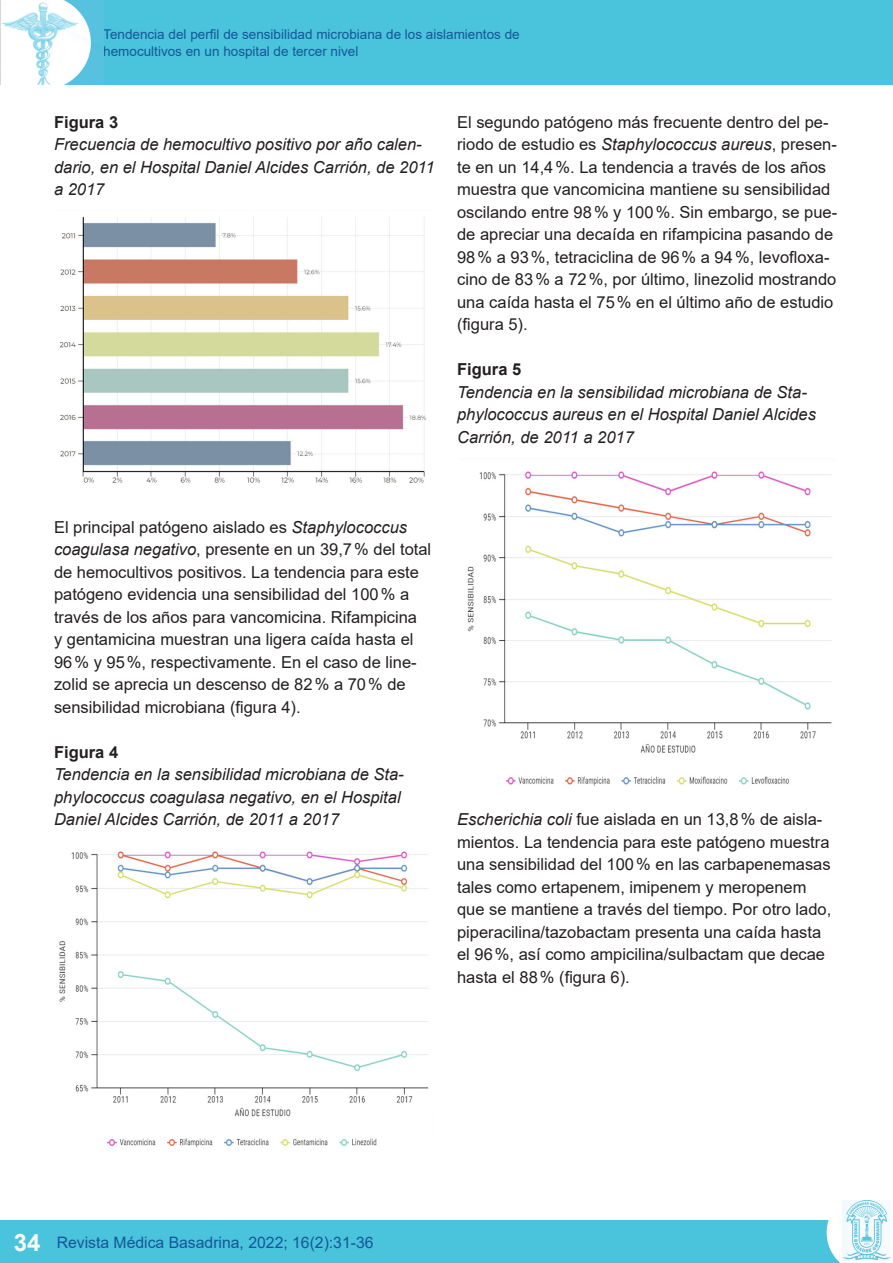
<style>
.page{position:relative;width:893px;height:1263px;background:#fff}
.page>*{position:absolute;margin:0;border:0;box-sizing:border-box;transform-origin:0 0}
.t1{font:700 24px "Arial";color:#f7f7f8}
.t2{font:16.5px/22.5px "Arial";color:#231f20}
.t3{font:italic 16.5px/22.5px "Arial";color:#231f20}
.t4{font:700 16.5px "Arial";color:#231f20}
.t5{font:15.75px "Arial";color:#165698}
.t6{font:13.5px/16.5px "Arial";color:#165698}
.s1{font-style:italic}
</style>
<div class="page">
<div style="left:0;top:0;width:892px;height:85px;background:#49c4dc"></div>
<img style="left:0;top:0;width:103px;height:85px">
<div style="left:0;top:1221px;width:893px;height:42px;background:#49c4dc"></div>
<svg style="left:827px;top:1200px;width:66px;height:63px"></svg>
<img style="left:843px;top:1200px;width:47px;height:60px">
<img style="left:59px;top:216px;width:367px;height:267px">
<img style="left:59px;top:851px;width:370px;height:297px">
<img style="left:467px;top:471px;width:365px;height:315px">
<p class="t6" style="left:103px;top:26px;width:418px">Tendencia del perfil de sensibilidad microbiana de los aislamientos de hemocultivos en un hospital de tercer nivel</p>
<p class="t4" style="left:54px;top:110px;width:66px">Figura 3</p>
<p class="t3" style="left:54px;top:133px;width:382px">Frecuencia de hemocultivo positivo por año calen&shy;dario, en el Hospital Daniel Alcides Carrión, de 2011 a 2017</p>
<p class="t2" style="left:457px;top:110px;width:382px">El segundo patógeno más frecuente dentro del pe&shy;riodo de estudio es <span class="s1">Staphylococcus aureus</span>, presen&shy;te en un 14,4%. La tendencia a través de los años muestra que vancomicina mantiene su sensibilidad oscilando entre 98% y 100%. Sin embargo, se pue&shy;de apreciar una decaída en rifampicina pasando de 98% a 93%, tetraciclina de 96% a 94%, levofloxa&shy;cino de 83% a 72%, por último, linezolid mostrando una caída hasta el 75% en el último año de estudio (figura 5).</p>
<p class="t4" style="left:457px;top:358px;width:66px">Figura 5</p>
<p class="t3" style="left:457px;top:381px;width:360px">Tendencia en la sensibilidad microbiana de Sta&shy;phylococcus aureus en el Hospital Daniel Alcides<br>Carrión, de 2011 a 2017</p>
<p class="t2" style="left:54px;top:515px;width:379px">El principal patógeno aislado es <span class="s1">Staphylococcus coagulasa negativo</span>, presente en un 39,7% del total de hemocultivos positivos. La tendencia para este patógeno evidencia una sensibilidad del 100% a través de los años para vancomicina. Rifampicina<br>y gentamicina muestran una ligera caída hasta el 96% y 95%, respectivamente. En el caso de line&shy;zolid se aprecia un descenso de 82% a 70% de sensibilidad microbiana (figura 4).</p>
<p class="t4" style="left:54px;top:740px;width:66px">Figura 4</p>
<p class="t3" style="left:54px;top:763px;width:351px">Tendencia en la sensibilidad microbiana de Sta&shy;phylococcus coagulasa negativo, en el Hospital<br>Daniel Alcides Carrión, de 2011 a 2017</p>
<p class="t2" style="left:457px;top:808px;width:376px"><span class="s1">Escherichia coli</span> fue aislada en un 13,8% de aisla&shy;mientos. La tendencia para este patógeno muestra una sensibilidad del 100% en las carbapenemasas tales como ertapenem, imipenem y meropenem que se mantiene a través del tiempo. Por otro lado, piperacilina/tazobactam presenta una caída hasta el 96%, así como ampicilina/sulbactam que decae hasta el 88% (figura 6).</p>
<p class="t1" style="left:14px;top:1225px;width:28px">34</p>
<p class="t5" style="left:57px;top:1231px;width:318px">Revista Médica Basadrina, 2022; 16(2):31-36</p>
</div>
